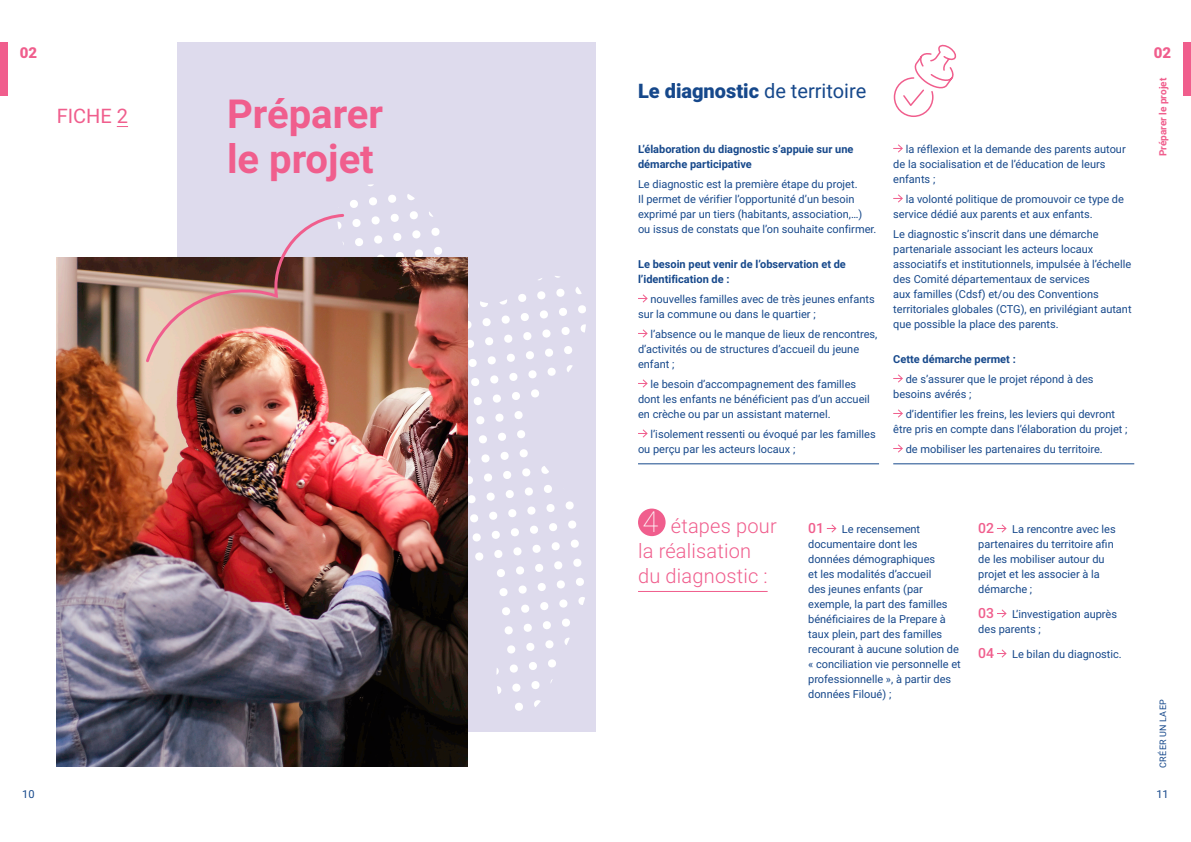
<style>
.page{position:relative;width:1191px;height:842px;background:#fff}
.page>*{position:absolute;margin:0;border:0;box-sizing:border-box;transform-origin:0 0}
.t1{font:700 40px/45px "Roboto";color:#f05e8d}
.t2{font:100 29px "Roboto";color:#fff}
.t3{font:300 20px/25px "Roboto";letter-spacing:.01em;color:#f05e8d}
.t4{font:900 20px "Roboto";color:#16488b}
.t5{font:20px "Roboto";color:#f05e8d}
.t6{font:900 15px "Roboto";color:#f05e8d}
.t7{font:500 14px "Roboto";color:#f05e8d}
.t8{font:11px/15px "Roboto";color:#16488b}
.t9{font:700 11px/15px "Roboto";color:#16488b}
.t10{font:700 10px "Roboto";color:#f05e8d}
.t11{font:9px "Roboto";letter-spacing:.025em;color:#16488b}
.s1{font-weight:400}
</style>
<div class="page">
<div style="left:1183px;top:43px;width:8px;height:53px;background:#f05e8d"></div>
<div style="left:0;top:43px;width:8px;height:53px;background:#f05e8d"></div>
<div style="left:177px;top:43px;width:418px;height:689px;background:#dedbed"></div>
<img style="left:57px;top:258px;width:411px;height:509px">
<img style="left:144px;top:194px;width:442px;height:517px">
<hr style="left:638px;top:464px;width:241px;height:1px;background:#16488b">
<svg style="left:638px;top:294px;width:10px;height:9px"></svg>
<svg style="left:638px;top:329px;width:10px;height:9px"></svg>
<svg style="left:638px;top:379px;width:10px;height:9px"></svg>
<svg style="left:638px;top:429px;width:10px;height:9px"></svg>
<svg style="left:827px;top:524px;width:10px;height:9px"></svg>
<svg style="left:997px;top:524px;width:10px;height:9px"></svg>
<svg style="left:997px;top:609px;width:10px;height:9px"></svg>
<svg style="left:997px;top:649px;width:10px;height:9px"></svg>
<hr style="left:893px;top:464px;width:241px;height:1px;background:#16488b">
<svg style="left:893px;top:144px;width:10px;height:9px"></svg>
<svg style="left:893px;top:194px;width:10px;height:9px"></svg>
<svg style="left:893px;top:374px;width:10px;height:9px"></svg>
<svg style="left:893px;top:409px;width:10px;height:9px"></svg>
<svg style="left:893px;top:444px;width:10px;height:9px"></svg>
<hr style="left:638px;top:591px;width:129px;height:1px;background:#f05e8d">
<div style="left:638px;top:509px;width:27px;height:27px;background:#f05e8d;border-radius:50%"></div>
<svg style="left:893px;top:44px;width:63px;height:73px"></svg>
<h3 class="t6" style="left:20px;top:42px;width:19px">02</h3>
<h3 class="t6" style="left:1154px;top:42px;width:19px">02</h3>
<p class="t5" style="left:57px;top:101px;width:73px">FICHE 2</p>
<p class="t1" style="left:227px;top:89px;width:158px">Préparer le projet</p>
<p class="t4" style="left:638px;top:76px;width:230px">Le diagnostic <span class="s1">de territoire</span></p>
<p class="t9" style="left:638px;top:141px;width:217px">L’élaboration du diagnostic s’appuie sur une démarche participative</p>
<p class="t8" style="left:638px;top:176px;width:240px">Le diagnostic est la première étape du projet.<br>Il permet de vérifier l’opportunité d’un besoin exprimé par un tiers (habitants, association,…) ou issus de constats que l’on souhaite confirmer.</p>
<p class="t9" style="left:638px;top:256px;width:209px">Le besoin peut venir de l’observation et de l’identification de :</p>
<p class="t8" style="left:638px;top:291px;width:238px;text-indent:12px">nouvelles familles avec de très jeunes enfants sur la commune ou dans le quartier ;</p>
<p class="t8" style="left:638px;top:326px;width:241px;text-indent:12px">l’absence ou le manque de lieux de rencontres, d’activités ou de structures d’accueil du jeune enfant ;</p>
<p class="t8" style="left:638px;top:376px;width:233px;text-indent:12px">le besoin d’accompagnement des familles dont les enfants ne bénéficient pas d’un accueil en crèche ou par un assistant maternel.</p>
<p class="t8" style="left:638px;top:426px;width:239px;text-indent:12px">l’isolement ressenti ou évoqué par les familles ou perçu par les acteurs locaux ;</p>
<p class="t8" style="left:893px;top:141px;width:234px;text-indent:12px">la réflexion et la demande des parents autour de la socialisation et de l’éducation de leurs enfants ;</p>
<p class="t8" style="left:893px;top:191px;width:232px;text-indent:12px">la volonté politique de promouvoir ce type de service dédié aux parents et aux enfants.</p>
<p class="t8" style="left:893px;top:226px;width:240px">Le diagnostic s’inscrit dans une démarche partenariale associant les acteurs locaux associatifs et institutionnels, impulsée à l’échelle des Comité départementaux de services<br>aux familles (Cdsf) et/ou des Conventions territoriales globales (CTG), en privilégiant autant que possible la place des parents.</p>
<p class="t9" style="left:893px;top:351px;width:124px">Cette démarche permet :</p>
<p class="t8" style="left:893px;top:371px;width:202px;text-indent:12px">de s’assurer que le projet répond à des besoins avérés ;</p>
<p class="t8" style="left:893px;top:406px;width:236px;text-align:center">d’identifier les freins, les leviers qui devront<br>être pris en compte dans l’élaboration du projet ;</p>
<p class="t8" style="left:905px;top:441px;width:199px">de mobiliser les partenaires du territoire.</p>
<p class="t2" style="left:642px;top:502px;width:17px">4</p>
<p class="t3" style="left:638px;top:512px;width:140px;text-indent:33px">étapes pour la réalisation du diagnostic :</p>
<p class="t8" style="left:808px;top:521px;width:154px;text-indent:34px">Le recensement documentaire dont les données démographiques<br>et les modalités d’accueil<br>des jeunes enfants (par exemple, la part des familles bénéficiaires de la Prepare à taux plein, part des familles recourant à aucune solution de « conciliation vie personnelle et professionnelle », à partir des données Filoué) ;</p>
<p class="t7" style="left:978px;top:518px;width:17px">02</p>
<p class="t7" style="left:808px;top:518px;width:17px">01</p>
<p class="t8" style="left:978px;top:521px;width:139px;text-indent:34px">La rencontre avec les partenaires du territoire afin de les mobiliser autour du projet et les associer à la démarche ;</p>
<p class="t7" style="left:978px;top:603px;width:17px">03</p>
<p class="t8" style="left:978px;top:606px;width:140px;text-indent:34px">L’investigation auprès des parents ;</p>
<p class="t7" style="left:978px;top:643px;width:17px">04</p>
<p class="t8" style="left:1012px;top:646px;width:111px">Le bilan du diagnostic.</p>
<p class="t10" style="left:1155px;top:156px;width:80px;rotate:-90deg">Préparer le projet</p>
<p class="t11" style="left:1156px;top:768px;width:70px;rotate:-90deg">CRÉER UN LAEP</p>
<p class="t8" style="left:22px;top:786px;width:14px">10</p>
<p class="t8" style="left:1156px;top:786px;width:14px">11</p>
</div>
